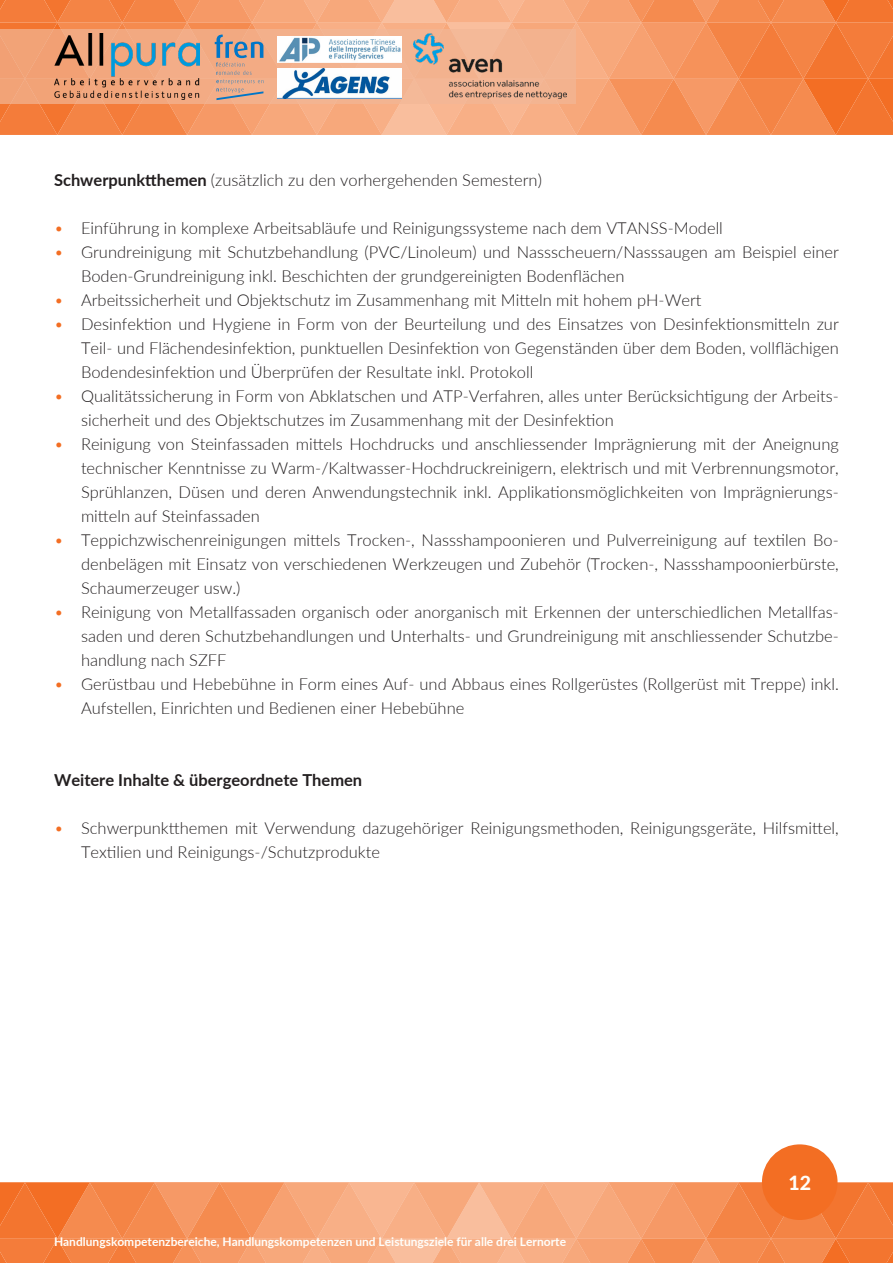
<style>
.page{position:relative;width:893px;height:1263px;background:#fff}
.page>*{position:absolute;margin:0;border:0;box-sizing:border-box;transform-origin:0 0}
.t1{font:800 19.5px "Lato";color:#fffefa}
.Zwischenüberschrift_2__Ebene{font:300 16.5px/24px "Lato";color:#231f20}
.Zwischenüberschrift_2__Ebene-2{font:700 16.5px "Lato";color:#231f20}
.t2{font:700 12px "Lato";color:#fffefa}
.s1{font-weight:700}
.s2{color:#f36e23}
</style>
<div class="page">
<svg style="left:0;top:1182px;width:893px;height:81px;background:#f59763"></svg>
<div style="left:762px;top:1144px;width:75px;height:76px;background:#f36e23;border-radius:50%"></div>
<svg style="left:0;top:0;width:893px;height:135px;background:#f19969"></svg>
<img style="left:277px;top:36px;width:125px;height:27px">
<img style="left:277px;top:68px;width:125px;height:30px">
<img style="left:54px;top:34px;width:146px;height:65px">
<p class="Zwischenüberschrift_2__Ebene" style="left:54px;top:167px;width:489px"><span class="s1">Schwerpunktthemen</span> (zusätzlich zu den vorhergehenden Semestern)</p>
<p class="Zwischenüberschrift_2__Ebene" style="left:54px;top:215px;width:670px"><span class="s2">•</span> Einfü hrung in komplexe Arbeitsabläufe und Reinigungssysteme nach dem VTANSS-Modell</p>
<p class="Zwischenüberschrift_2__Ebene" style="left:81px;top:239px;width:759px;text-indent:-27px"><span class="s2">•</span> Grundreinigung mit Schutzbehandlung (PVC/Linoleum) und Nassscheuern/Nasssaugen am Beispiel einer<br>Boden-Grundreinigung inkl. Beschichten der grundgereinigten Bodenflächen</p>
<p class="Zwischenüberschrift_2__Ebene" style="left:54px;top:287px;width:649px"><span class="s2">•</span> Arbeitssicherheit und Objektschutz im Zusammenhang mit Mitteln mit hohem pH-Wert</p>
<p class="Zwischenüberschrift_2__Ebene" style="left:81px;top:311px;width:759px;text-align:justify;text-indent:-27px"><span class="s2">•</span> Desinfektion und Hygiene in Form von der Beurteilung und des Einsatzes von Desinfektionsmitteln zur Teil- und Flächendesinfektion, punktuellen Desinfektion von Gegenständen ü ber dem Boden, vollflächigen Bodendesinfektion und Überprüfen der Resultate inkl. Protokoll</p>
<p class="Zwischenüberschrift_2__Ebene" style="left:81px;top:383px;width:759px;text-indent:-27px"><span class="s2">•</span> Qualitätssicherung in Form von Abklatschen und ATP-Verfahren, alles unter Berücksichtigung der Arbeits&shy;sicherheit und des Objektschutzes im Zusammenhang mit der Desinfektion</p>
<p class="Zwischenüberschrift_2__Ebene" style="left:81px;top:431px;width:759px;text-align:justify;text-indent:-27px"><span class="s2">•</span> Reinigung von Steinfassaden mittels Hochdrucks und anschliessender Imprägnierung mit der Aneignung technischer Kenntnisse zu Warm-/Kaltwasser-Hochdruckreinigern, elektrisch und mit Verbrennungsmotor, Sprü hlanzen, Düsen und deren Anwendungstechnik inkl. Applikationsmöglichkeiten von Imprägnierungs&shy;mitteln auf Steinfassaden</p>
<p class="Zwischenüberschrift_2__Ebene" style="left:81px;top:527px;width:759px;text-align:justify;text-indent:-27px"><span class="s2">•</span> Teppichzwischenreinigungen mittels Trocken-, Nassshampoonieren und Pulverreinigung auf textilen Bo&shy;denbelägen mit Einsatz von verschiedenen Werkzeugen und Zubehör (Trocken-, Nassshampoonierbü rste, Schaumerzeuger usw.)</p>
<p class="Zwischenüberschrift_2__Ebene" style="left:81px;top:599px;width:759px;text-align:justify;text-indent:-27px"><span class="s2">•</span> Reinigung von Metallfassaden organisch oder anorganisch mit Erkennen der unterschiedlichen Metallfas&shy;saden und deren Schutzbehandlungen und Unterhalts- und Grundreinigung mit anschliessender Schutzbe&shy;handlung nach SZFF</p>
<p class="Zwischenüberschrift_2__Ebene" style="left:81px;top:671px;width:759px;text-indent:-27px"><span class="s2">•</span> Gerüstbau und Hebebü hne in Form eines Auf- und Abbaus eines Rollgerüstes (Rollgerüst mit Treppe) inkl.<br>Aufstellen, Einrichten und Bedienen einer Hebebü hne</p>
<p class="Zwischenüberschrift_2__Ebene-2" style="left:54px;top:767px;width:310px">Weitere Inhalte &amp; übergeordnete Themen</p>
<p class="Zwischenüberschrift_2__Ebene" style="left:81px;top:815px;width:759px;text-indent:-27px"><span class="s2">•</span> Schwerpunktthemen mit Verwendung dazugehöriger Reinigungsmethoden, Reinigungsgeräte, Hilfsmittel,<br>Textilien und Reinigungs-/Schutzprodukte</p>
<p class="t2" style="left:54px;top:1233px;width:514px">Handlungskompetenzbereiche, Handlungskompetenzen und Leistungsziele für alle drei Lernorte</p>
<p class="t1" style="left:788px;top:1168px;width:24px">12</p>
</div>
